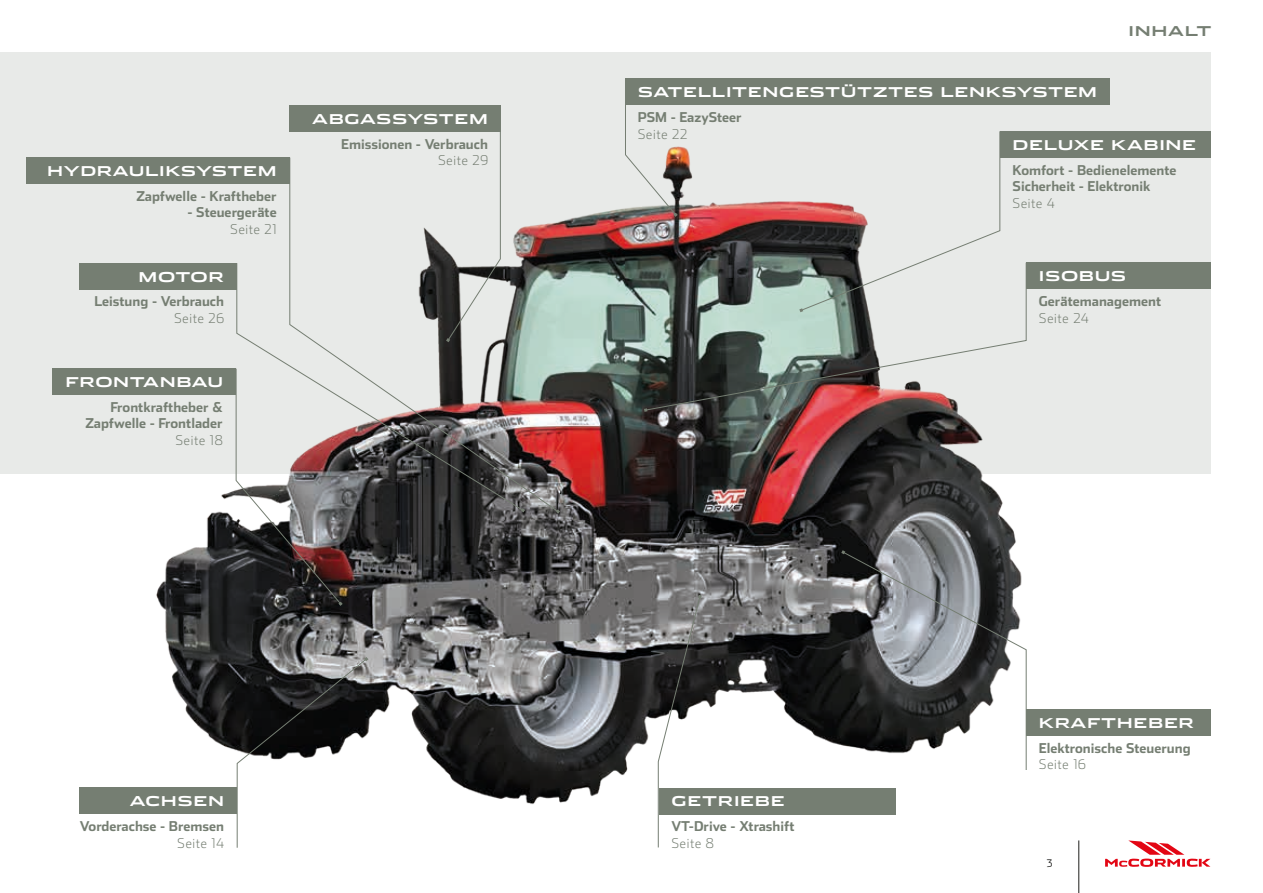
<style>
.page{position:relative;width:1263px;height:893px;background:#fff}
.page>*{position:absolute;margin:0;border:0;box-sizing:border-box;transform-origin:0 0}
.t1{font:700 13.5px/16.5px "Stainless";color:#757e72}
.t2{font:700 13.5px "Stainless Ext";letter-spacing:.05em;color:#fff}
.t3{font:200 13.5px "Stainless";letter-spacing:.05em;color:#757e72}
.t4{font:700 13.5px "Stainless Ext";letter-spacing:.03em;color:#fff}
.t5{font:700 13.5px "Stainless Ext";letter-spacing:.05em;color:#757e72}
.t6{font:300 10.5px "Stainless";color:#1d1d1b}
</style>
<div class="page">
<div style="left:0;top:53px;width:1210px;height:421px;background:#e8eae8"></div>
<img style="left:38px;top:146px;width:1082px;height:669px">
<svg style="left:1105px;top:840px;width:105px;height:27px"></svg>
<hr style="left:1078px;top:840px;width:1px;height:53px;background:#1d1d1b">
<div style="left:1000px;top:131px;width:210px;height:27px;background:#757e72"></div>
<div style="left:625px;top:79px;width:485px;height:26px;background:#757e72"></div>
<div style="left:1026px;top:263px;width:184px;height:26px;background:#757e72"></div>
<div style="left:26px;top:158px;width:263px;height:26px;background:#757e72"></div>
<div style="left:289px;top:105px;width:212px;height:27px;background:#757e72"></div>
<div style="left:79px;top:263px;width:158px;height:26px;background:#757e72"></div>
<div style="left:79px;top:788px;width:158px;height:26px;background:#757e72"></div>
<div style="left:659px;top:788px;width:236px;height:26px;background:#757e72"></div>
<svg style="left:289px;top:157px;width:270px;height:356px"></svg>
<svg style="left:556px;top:509px;width:4px;height:5px"></svg>
<svg style="left:236px;top:262px;width:288px;height:249px"></svg>
<svg style="left:521px;top:508px;width:4px;height:4px"></svg>
<svg style="left:236px;top:657px;width:132px;height:191px"></svg>
<svg style="left:657px;top:595px;width:45px;height:253px"></svg>
<svg style="left:799px;top:131px;width:201px;height:131px"></svg>
<svg style="left:645px;top:262px;width:382px;height:149px"></svg>
<svg style="left:644px;top:408px;width:3px;height:4px"></svg>
<svg style="left:625px;top:78px;width:53px;height:139px"></svg>
<svg style="left:446px;top:132px;width:55px;height:210px"></svg>
<div style="left:1026px;top:709px;width:184px;height:26px;background:#757e72"></div>
<svg style="left:841px;top:550px;width:186px;height:221px"></svg>
<div style="left:53px;top:368px;width:183px;height:27px;background:#757e72"></div>
<svg style="left:235px;top:368px;width:108px;height:238px"></svg>
<p class="t2" style="left:47px;top:163px;width:231px">HYDRAULIKSYSTEM</p>
<p class="t1" style="left:136px;top:187px;width:142px">Zapfwelle - Kraftheber</p>
<p class="t1" style="left:187px;top:204px;width:91px">- Steuergeräte</p>
<p class="t3" style="left:230px;top:221px;width:48px">Seite 21</p>
<p class="t2" style="left:139px;top:269px;width:87px">MOTOR</p>
<p class="t1" style="left:94px;top:293px;width:131px">Leistung - Verbrauch</p>
<p class="t3" style="left:174px;top:310px;width:51px">Seite 26</p>
<p class="t2" style="left:65px;top:374px;width:159px">FRONTANBAU</p>
<p class="t1" style="left:85px;top:398px;width:139px;text-align:right">Frontkraftheber &amp;<br>Zapfwelle - Frontlader</p>
<p class="t3" style="left:175px;top:432px;width:49px">Seite 18</p>
<p class="t4" style="left:312px;top:111px;width:177px">ABGASSYSTEM</p>
<p class="t1" style="left:341px;top:135px;width:148px">Emissionen - Verbrauch</p>
<p class="t3" style="left:438px;top:152px;width:51px">Seite 29</p>
<p class="t2" style="left:638px;top:84px;width:461px">SATELLITENGESTÜTZTES LENKSYSTEM</p>
<p class="t5" style="left:1128px;top:23px;width:84px">INHALT</p>
<p class="t1" style="left:638px;top:109px;width:105px">PSM - EazySteer</p>
<p class="t3" style="left:638px;top:126px;width:51px">Seite 22</p>
<p class="t2" style="left:1012px;top:137px;width:185px">DELUXE KABINE</p>
<p class="t1" style="left:1013px;top:161px;width:165px">Komfort - Bedienelemente<br>Sicherheit - Elektronik</p>
<p class="t3" style="left:1013px;top:195px;width:43px">Seite 4</p>
<p class="t2" style="left:1039px;top:268px;width:89px">ISOBUS</p>
<p class="t1" style="left:1039px;top:293px;width:124px">Gerätemanagement</p>
<p class="t3" style="left:1039px;top:310px;width:51px">Seite 24</p>
<p class="t2" style="left:1039px;top:715px;width:157px">KRAFTHEBER</p>
<p class="t1" style="left:1039px;top:739px;width:153px">Elektronische Steuerung</p>
<p class="t3" style="left:1039px;top:756px;width:48px">Seite 16</p>
<p class="t2" style="left:130px;top:793px;width:96px">ACHSEN</p>
<p class="t2" style="left:671px;top:793px;width:115px">GETRIEBE</p>
<p class="t1" style="left:80px;top:818px;width:146px">Vorderachse - Bremsen</p>
<p class="t3" style="left:177px;top:835px;width:48px">Seite 14</p>
<p class="t1" style="left:671px;top:818px;width:125px">VT-Drive - Xtrashift</p>
<p class="t3" style="left:671px;top:835px;width:44px">Seite 8</p>
<p class="t6" style="left:1047px;top:857px;width:7px">3</p>
</div>
